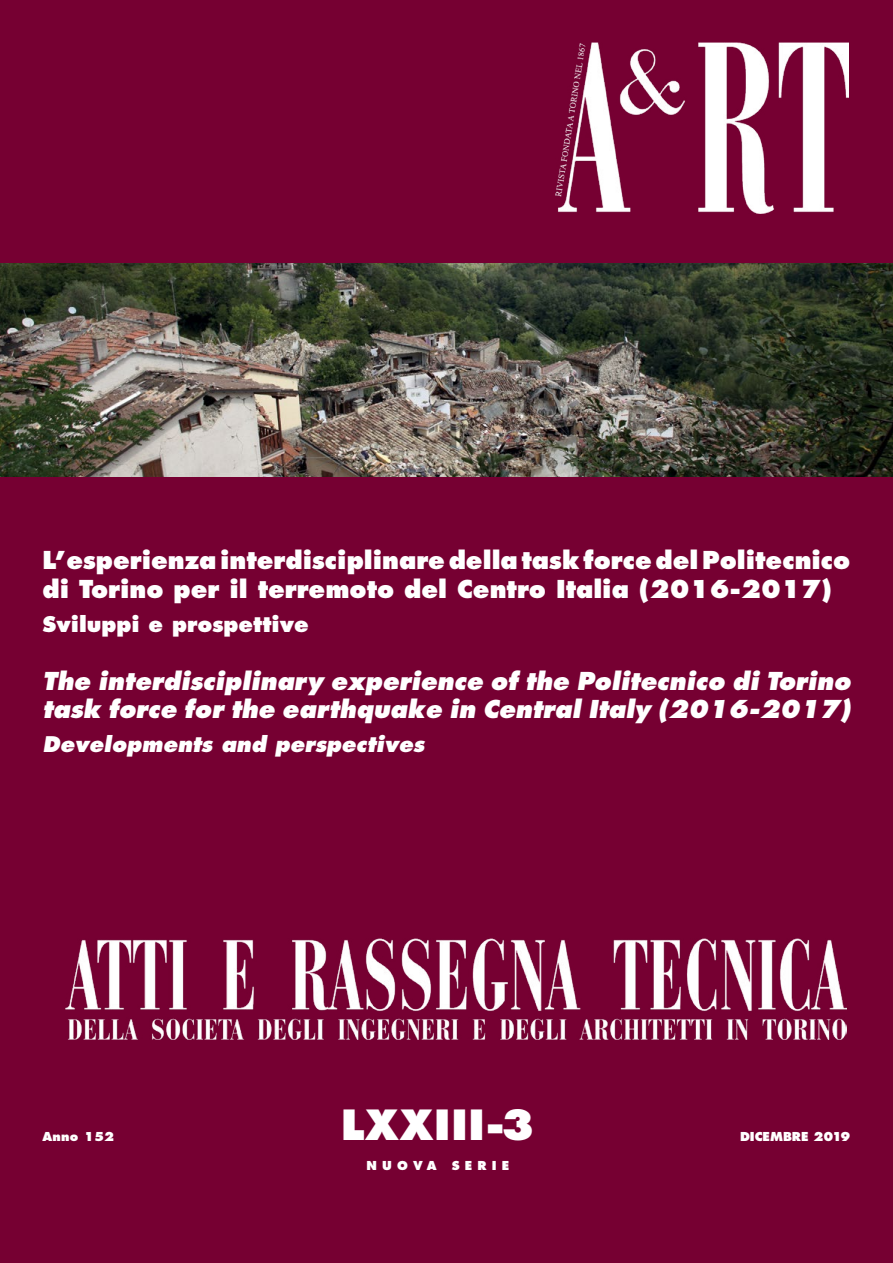
<style>
.page{position:relative;width:893px;height:1263px;background:#760032}
.page>*{position:absolute;margin:0;border:0;box-sizing:border-box;transform-origin:0 0}
.t1{font:800 40.5px "Futura Std";color:#fff}
.t2{font:800 24px/28.8px "Futura Std";color:#fff}
.t3{font:italic 800 24px/28.8px "Futura Std";color:#fff}
.t4{font:italic 800 21px "Futura Std";color:#fff}
.t5{font:800 21px "Futura Std";color:#fff}
.t6{font:800 12px "Futura Std";color:#fff}
</style>
<div class="page">
<img style="left:66px;top:939px;width:780px;height:100px">
<img style="left:555px;top:43px;width:293px;height:170px">
<img style="left:0;top:264px;width:893px;height:212px">
<p class="t2" style="left:43px;top:546px;width:809px">L’esperienza interdisciplinare della task force del Politecnico di Torino per il terremoto del Centro Italia (2016-2017)</p>
<p class="t5" style="left:43px;top:611px;width:268px">Sviluppi e prospettive</p>
<p class="t3" style="left:43px;top:666px;width:809px">The interdisciplinary experience of the Politecnico di Torino task force for the earthquake in Central Italy (2016-2017)</p>
<p class="t4" style="left:43px;top:731px;width:383px">Developments and perspectives</p>
<p class="t6" style="left:43px;top:1129px;width:73px">Anno 152</p>
<h1 class="t1" style="left:341px;top:1099px;width:195px">LXXIII -3</h1>
<p class="t6" style="left:367px;top:1158px;width:71px">NUOVA</p>
<p class="t6" style="left:452px;top:1158px;width:25px">S ERIE</p>
<p class="t6" style="left:740px;top:1129px;width:112px">dicembre 2019</p>
</div>
